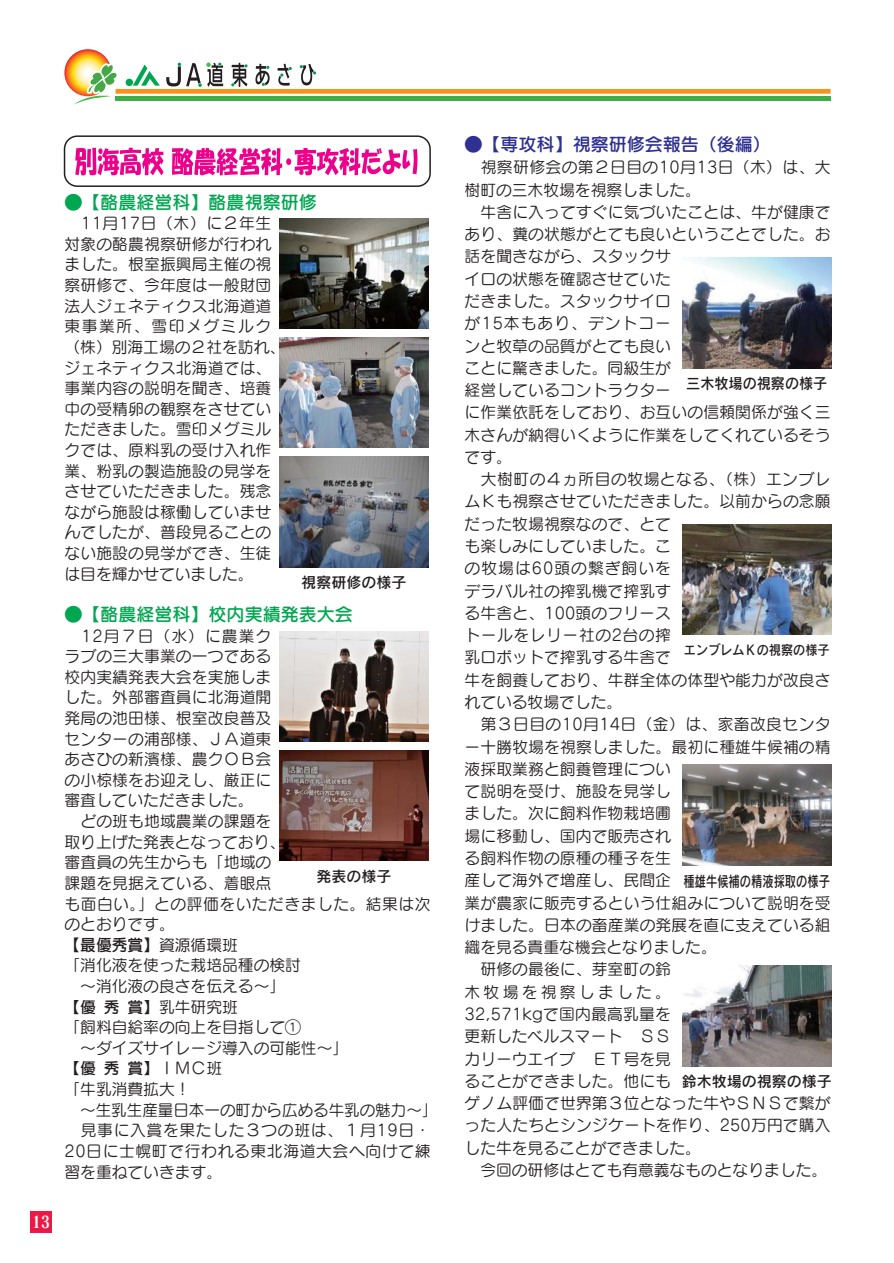
<style>
.page{position:relative;width:894px;height:1263px;background:#fff}
.page>*{position:absolute;margin:0;border:0;box-sizing:border-box;transform-origin:0 0}
.t1{font:18px "Seurat Pro DB 90 pv RKSJ H";color:#00a650}
.t2{font:18px "Seurat Pro DB 90 pv RKSJ H";color:#2e3092}
.t3{font:16.5px "Matisse Pro EB 90 pv RKSJ H";color:#fff;scale:.8 1}
.t4{font:16.35px "Seurat Pro DB 90 pv RKSJ H";color:#231f20;scale:.96 1}
.t5{font:15.75px/22.2px "Seurat Pro M 90 pv RKSJ H";letter-spacing:.01em;color:#231f20}
.t6{font:15.75px "Seurat Pro M 90 pv RKSJ H";letter-spacing:.04em;color:#231f20}
.t7{font:15.75px "Seurat Pro DB 90 pv RKSJ H";letter-spacing:.5em;color:#231f20}
.t8{font:15px "Rodin Pro DB 90 pv RKSJ H";color:#231f20}
.t9{font:15px "Rodin Pro DB 90 pv RKSJ H";color:#231f20;scale:.75 1}
.t10{font:15px "Rodin Pro DB 90 pv RKSJ H";color:#231f20;scale:.94 1}
.t11{font:13.35px "Rodin Pro DB 90 pv RKSJ H";color:#231f20;scale:.91 1}
.s1{font-family:"Seurat Pro M 90 pv RKSJ H";font-size:15.75px}
.s2{font-family:"Seurat Pro M 90 pv RKSJ H"}
</style>
<div class="page">
<div style="left:30px;top:1211px;width:22px;height:21px;background:#ed1846"></div>
<svg style="left:64px;top:49px;width:53px;height:56px"></svg>
<hr style="left:115px;top:97px;width:715px;height:4px;background:#41ad49">
<div style="left:115px;top:89px;width:715px;height:5px;background:#f7931d"></div>
<svg style="left:133px;top:65px;width:27px;height:21px"></svg>
<div style="left:126px;top:79px;width:7px;height:7px;background:#00a650;border-radius:50%"></div>
<svg style="left:166px;top:63px;width:57px;height:24px"></svg>
<svg style="left:231px;top:63px;width:16px;height:24px"></svg>
<svg style="left:255px;top:64px;width:14px;height:22px"></svg>
<svg style="left:277px;top:64px;width:15px;height:22px"></svg>
<svg style="left:299px;top:64px;width:17px;height:21px"></svg>
<div style="left:64px;top:135px;width:366px;height:52px;border:2px solid #231f20;border-radius:13px"></div>
<svg style="left:75px;top:148px;width:88px;height:27px"></svg>
<svg style="left:172px;top:148px;width:245px;height:28px"></svg>
<img style="left:279px;top:218px;width:149px;height:111px">
<img style="left:279px;top:337px;width:149px;height:111px">
<img style="left:279px;top:456px;width:149px;height:111px">
<img style="left:682px;top:257px;width:148px;height:111px">
<img style="left:682px;top:524px;width:148px;height:110px">
<img style="left:682px;top:764px;width:148px;height:101px">
<img style="left:682px;top:965px;width:148px;height:101px">
<img style="left:279px;top:631px;width:149px;height:110px">
<img style="left:279px;top:750px;width:149px;height:111px">
<p class="t3" style="left:32px;top:1215px;width:23px">13</p>
<p class="t1" style="left:64px;top:195px;width:254px">●【酪農経営科】酪農視察研修</p>
<p class="t5" style="left:64px;top:215px;width:222px;line-height:20.5px">　11月17日（木）に２年生対象の酪農視察研修が行われました。根室振興局主催の視察研修で、今年度は一般財団法人ジェネティクス北海道道東事業所、雪印メグミルク（株）別海工場の２社を訪れ、ジェネティクス北海道では、事業内容の説明を聞き、培養中の受精卵の観察をさせていただきました。雪印メグミルクでは、原料乳の受け入れ作業、粉乳の製造施設の見学をさせていただきました。残念ながら施設は稼働していませんでしたが、普段見ることのない施設の見学ができ、生徒は目を輝かせていました。</p>
<p class="t1" style="left:64px;top:607px;width:290px">●【酪農経営科】校内実績発表大会</p>
<p class="t5" style="left:64px;top:627px;width:367px;line-height:20.5px">　12月７日（水）に農業ク<br>ラブの三大事業の一つである<br>校内実績発表大会を実施しま<br>した。外部審査員に北海道開<br>発局の池田様、根室改良普及<br>センターの浦部様、ＪＡ道東<br>あさひの新濱様、農クＯＢ会<br>の小椋様をお迎えし、厳正に<br>審査していただきました。<br>　どの班も地域農業の課題を<br>取り上げた発表となっており、<br>審査員の先生からも「地域の<br>課題を見据えている、着眼点<br>も面白い。」との評価をいただきました。結果は次のとおりです。</p>
<p class="t4" style="left:64px;top:938px;width:182px">【最優秀賞】<span class="s1">資源循環班</span></p>
<p class="t5" style="left:64px;top:957px;width:238px;line-height:20.5px">「消化液を使った栽培品種の検討　～消化液の良さを伝える～」</p>
<p class="t7" style="left:64px;top:1001px;width:175px">【優秀賞】<span class="s2">乳牛研究班</span></p>
<p class="t5" style="left:64px;top:1019px;width:285px;line-height:20.5px">「飼料自給率の向上を目指して①<br>　～ダイズサイレージ導入の可能性～」</p>
<p class="t7" style="left:64px;top:1062px;width:159px">【優秀賞】<span class="s2">ＩＭＣ班</span></p>
<p class="t5" style="left:64px;top:1080px;width:127px">「牛乳消費拡大！</p>
<p class="t5" style="left:80px;top:1101px;width:359px">～生乳生産量日本一の町から広める牛乳の魅力～」</p>
<p class="t6" style="left:64px;top:1124px;width:367px">　見事に入賞を果たした３つの班は、１月19日・</p>
<p class="t6" style="left:64px;top:1145px;width:367px">20日に士幌町で行われる東北海道大会へ向けて練</p>
<p class="t5" style="left:64px;top:1162px;width:159px">習を重ねていきます。</p>
<p class="t8" style="left:301px;top:576px;width:106px">視察研修の様子</p>
<p class="t8" style="left:316px;top:870px;width:76px">発表の様子</p>
<p class="t2" style="left:464px;top:137px;width:307px">●【専攻科】視察研修会報告（後編）</p>
<p class="t5" style="left:464px;top:158px;width:367px">　視察研修会の第２日目の10月13日（木）は、大樹町の三木牧場を視察しました。<br>　牛舎に入ってすぐに気づいたことは、牛が健康であり、糞の状態がとても良いということでした。お話を聞きながら、スタックサ<br>イロの状態を確認させていた<br>だきました。スタックサイロ<br>が15本もあり、デントコー<br>ンと牧草の品質がとても良い<br>ことに驚きました。同級生が<br>経営しているコントラクター<br>に作業依託をしており、お互いの信頼関係が強く三木さんが納得いくように作業をしてくれているそうです。<br>　大樹町の４ヵ所目の牧場となる、（株）エンブレムＫも視察させていただきました。以前からの念願だった牧場視察なので、とて<br>も楽しみにしていました。こ<br>の牧場は60頭の繋ぎ飼いを<br>デラバル社の搾乳機で搾乳す<br>る牛舎と、100頭のフリース<br>トールをレリー社の2台の搾<br>乳ロボットで搾乳する牛舎で<br>牛を飼養しており、牛群全体の体型や能力が改良されている牧場でした。<br>　第３日目の10月14日（金）は、家畜改良センター十勝牧場を視察しました。最初に種雄牛候補の精液採取業務と飼養管理につい<br>て説明を受け、施設を見学し<br>ました。次に飼料作物栽培圃<br>場に移動し、国内で販売され<br>る飼料作物の原種の種子を生<br>産して海外で増産し、民間企<br>業が農家に販売するという仕組みについて説明を受けました。日本の畜産業の発展を直に支えている組織を見る貴重な機会となりました。<br>　研修の最後に、芽室町の鈴<br>木牧場を視察しました。<br>32,571kgで国内最高乳量を<br>更新したベルスマート ＳＳ<br>カリーウエイブ ＥＴ号を見<br>ることができました。他にも<br>ゲノム評価で世界第３位となった牛やＳＮＳで繋がった人たちとシンジケートを作り、250万円で購入した牛を見ることができました。<br>　今回の研修はとても有意義なものとなりました。</p>
<p class="t10" style="left:686px;top:378px;width:151px">三木牧場の視察の様子</p>
<p class="t11" style="left:683px;top:645px;width:162px">エンブレムＫの視察の様子</p>
<p class="t9" style="left:683px;top:875px;width:196px">種雄牛候補の精液採取の様子</p>
<p class="t8" style="left:681px;top:1076px;width:151px">鈴木牧場の視察の様子</p>
</div>
